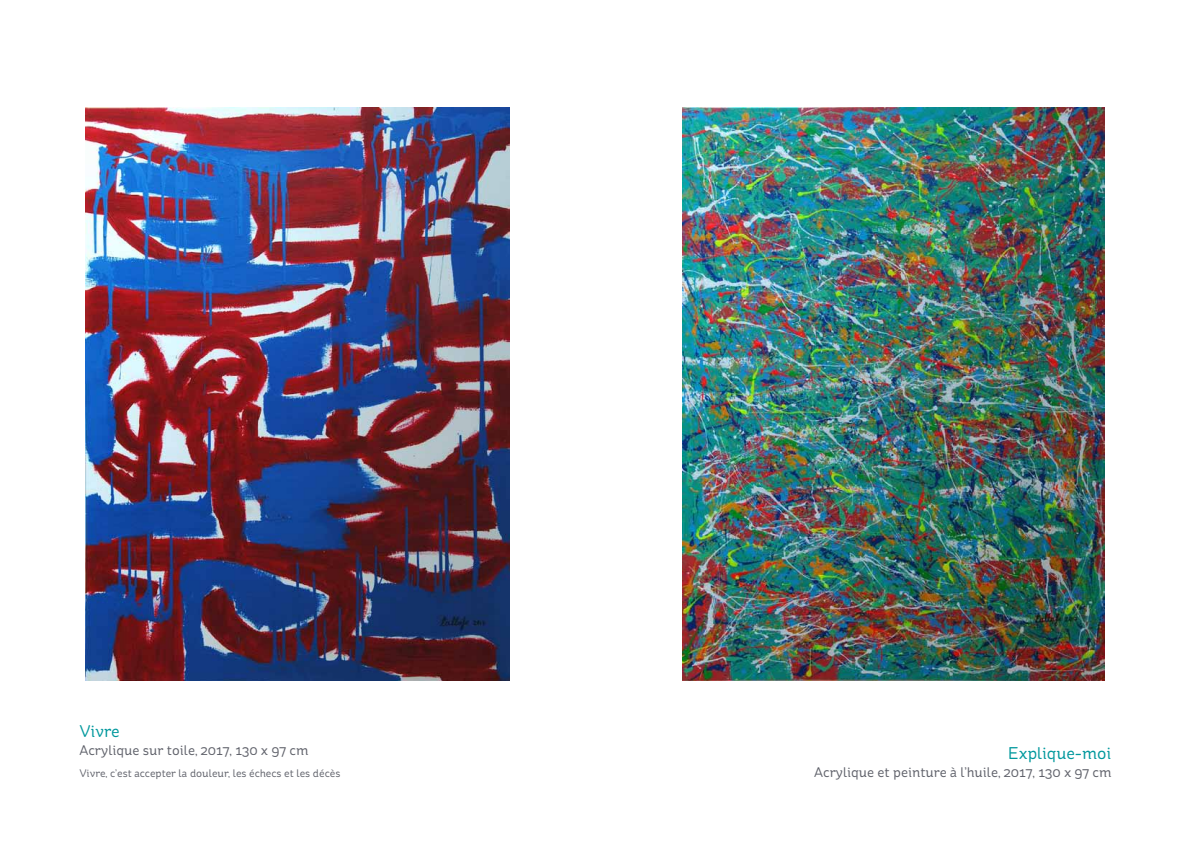
<style>
.page{position:relative;width:1191px;height:842px;background:#fff}
.page>*{position:absolute;margin:0;border:0;box-sizing:border-box;transform-origin:0 0}
.t1{font:17px "St Ryde";color:#00989d}
.t2{font:14px "St Ryde";color:#5f616a}
.t3{font:11px "St Ryde";color:#5f616a}
</style>
<div class="page">
<img style="left:86px;top:108px;width:424px;height:572px">
<img style="left:682px;top:108px;width:423px;height:572px">
<p class="t1" style="left:79px;top:721px;width:42px">Vivre</p>
<p class="t2" style="left:79px;top:742px;width:231px">Acrylique sur toile, 2017, 130 x 97 cm</p>
<p class="t3" style="left:79px;top:766px;width:262px">Vivre, c’est accepter la douleur, les échecs et les décès</p>
<p class="t1" style="left:1007px;top:743px;width:105px">Explique-moi</p>
<p class="t2" style="left:814px;top:764px;width:299px">Acrylique et peinture à l’huile, 2017, 130 x 97 cm</p>
</div>
